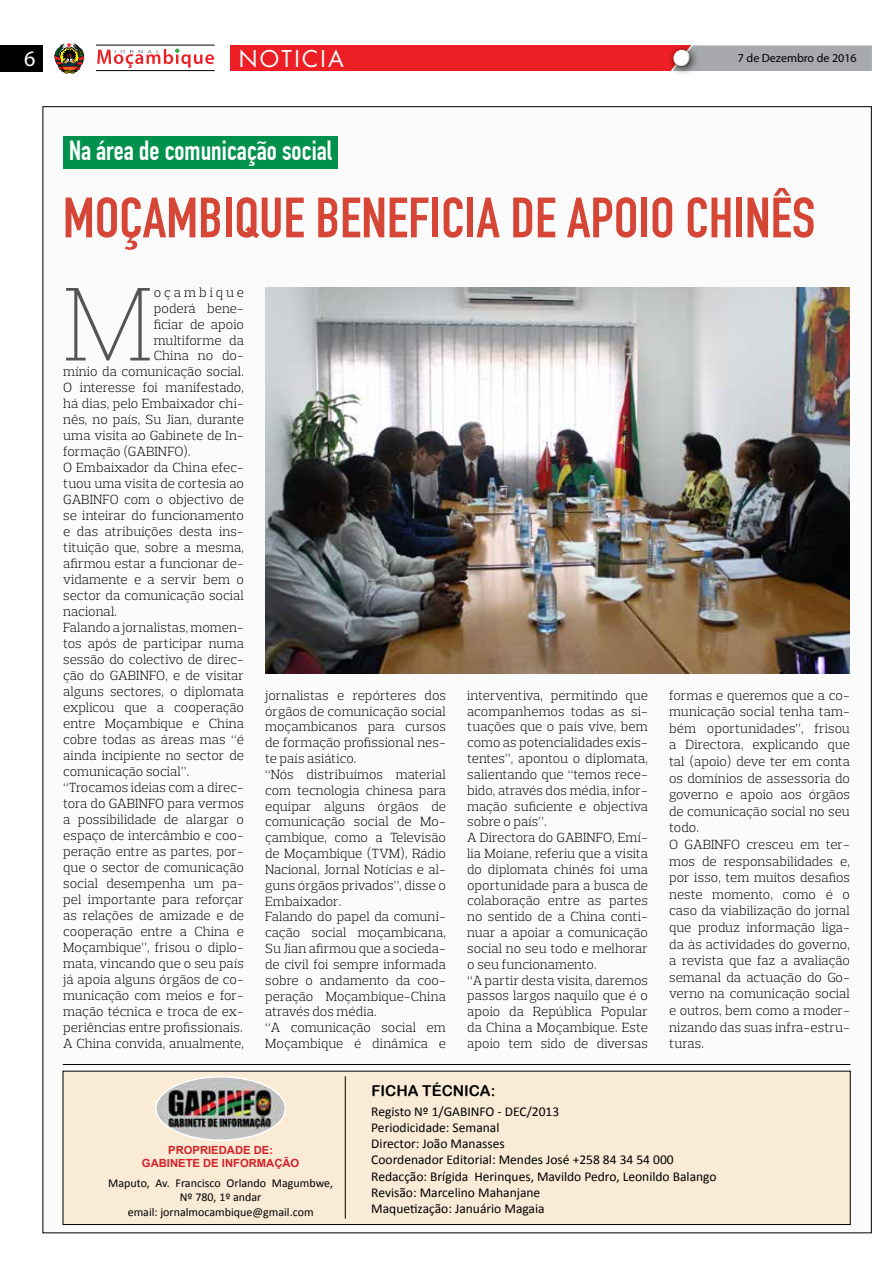
<style>
.page{position:relative;width:893px;height:1263px;background:#fff}
.page>*{position:absolute;margin:0;border:0;box-sizing:border-box;transform-origin:0 0}
.t1{font:200 106.65px "Prelo Slab";color:#555}
.t2{font:700 55.8px "DIN Condensed";color:#d64637}
.t3{font:700 27.15px "DIN Condensed";color:#fff}
.t4{font:22.5px "Futura";letter-spacing:.1em;color:#fff}
.t5{font:22.2px "Myriad Pro";color:#fff}
.t6{font:15px "Arial Rounded MT Bold";color:#000}
.t7{font:300 13.5px/15.8px "Prelo Slab";color:#000}
.t8{font:13.5px/16.2px "Calibri";color:#000}
.t9{font:300 13.5px "Prelo Slab";letter-spacing:.22em;color:#000}
.t10{font:12px/14.4px "Calibri";color:#000;text-align:center}
.t11{font:12px "Myriad Pro";color:#000}
.t12{font:700 11.25px/13.5px "Arial";color:#d2232a;text-align:center}
</style>
<div class="page">
<div style="left:43px;top:107px;width:828px;height:1126px;background:#fbfbfb"></div>
<div style="left:230px;top:45px;width:642px;height:26px;background:#ed1f24"></div>
<div style="left:699px;top:45px;width:173px;height:26px;background:#a7a9ac"></div>
<div style="left:0;top:45px;width:43px;height:26px;background:#000"></div>
<div style="left:42px;top:31px;width:55px;height:55px;background:#fff"></div>
<svg style="left:54px;top:42px;width:30px;height:32px"></svg>
<div style="left:667px;top:44px;width:32px;height:32px;background:#000;opacity:.75"></div>
<div style="left:672px;top:49px;width:20px;height:14px;background:#fff;opacity:.75"></div>
<div style="left:672px;top:52px;width:20px;height:17px;background:#000;opacity:.75"></div>
<hr style="left:96px;top:70px;width:119px;height:1px;background:#000">
<hr style="left:96px;top:45px;width:119px;height:1px;background:#000">
<svg style="left:97px;top:48px;width:117px;height:20px"></svg>
<div style="left:63px;top:1071px;width:787px;height:153px;background:#f9ebd6"></div>
<div style="left:63px;top:1071px;width:787px;height:154px;border:1px solid #000"></div>
<img style="left:157px;top:1077px;width:128px;height:63px">
<div style="left:155px;top:1076px;width:131px;height:65px;border:2px solid #fff;border-radius:50%"></div>
<hr style="left:345px;top:1076px;width:1px;height:142px;background:#000">
<hr style="left:63px;top:1064px;width:787px;height:1px;background:#000">
<img style="left:265px;top:287px;width:585px;height:386px">
<div style="left:64px;top:137px;width:274px;height:32px;background:#00914d"></div>
<h3 class="t5" style="left:24px;top:45px;width:13px">6</h3>
<h3 class="t4" style="left:239px;top:43px;width:106px">NOTICIA</h3>
<p class="t11" style="left:738px;top:51px;width:120px">7 de Dezembro de 2016</p>
<h3 class="t3" style="left:69px;top:135px;width:264px">Na área de comunicação social</h3>
<h2 class="t2" style="left:63px;top:185px;width:754px">MOÇAMBIQUE BENEFICIA DE APOIO CHINÊS</h2>
<h1 class="t1" style="left:63px;top:259px;width:91px">M</h1>
<p class="t9" style="left:154px;top:284px;width:92px">oçambique</p>
<p class="t7" style="left:154px;top:300px;width:92px">poderá bene-</p>
<p class="t7" style="left:154px;top:316px;width:92px">ficiar de apoio</p>
<p class="t7" style="left:154px;top:332px;width:92px">multiforme da</p>
<p class="t7" style="left:154px;top:348px;width:92px">China no do-</p>
<p class="t7" style="left:63px;top:364px;width:182px">mínio da comunicação social.</p>
<p class="t7" style="left:63px;top:380px;width:182px">O interesse foi manifestado,</p>
<p class="t7" style="left:63px;top:396px;width:182px">há dias, pelo Embaixador chi-</p>
<p class="t7" style="left:63px;top:412px;width:182px">nês, no país, Su Jian, durante</p>
<p class="t7" style="left:63px;top:428px;width:182px">uma visita ao Gabinete de In-</p>
<p class="t7" style="left:63px;top:444px;width:129px">formação (GABINFO).</p>
<p class="t7" style="left:63px;top:460px;width:182px">O Embaixador da China efec-</p>
<p class="t7" style="left:63px;top:476px;width:182px">tuou uma visita de cortesia ao</p>
<p class="t7" style="left:63px;top:492px;width:182px">GABINFO com o objectivo de</p>
<p class="t7" style="left:63px;top:508px;width:182px">se inteirar do funcionamento</p>
<p class="t7" style="left:63px;top:524px;width:182px">e das atribuições desta ins-</p>
<p class="t7" style="left:63px;top:540px;width:182px">tituição que, sobre a mesma,</p>
<p class="t7" style="left:63px;top:556px;width:182px">afirmou estar a funcionar de-</p>
<p class="t7" style="left:63px;top:572px;width:182px">vidamente e a servir bem o</p>
<p class="t7" style="left:63px;top:588px;width:182px">sector da comunicação social</p>
<p class="t7" style="left:63px;top:604px;width:55px">nacional.</p>
<p class="t7" style="left:63px;top:620px;width:182px">Falando a jornalistas, momen-</p>
<p class="t7" style="left:63px;top:636px;width:182px">tos após de participar numa</p>
<p class="t7" style="left:63px;top:652px;width:182px">sessão do colectivo de direc-</p>
<p class="t7" style="left:63px;top:668px;width:182px">ção do GABINFO, e de visitar</p>
<p class="t7" style="left:63px;top:684px;width:182px">alguns sectores, o diplomata</p>
<p class="t7" style="left:63px;top:700px;width:182px">explicou que a cooperação</p>
<p class="t7" style="left:63px;top:716px;width:182px">entre Moçambique e China</p>
<p class="t7" style="left:63px;top:732px;width:182px">cobre todas as áreas mas “é</p>
<p class="t7" style="left:63px;top:748px;width:182px">ainda incipiente no sector de</p>
<p class="t7" style="left:63px;top:764px;width:127px">comunicação social”.</p>
<p class="t7" style="left:63px;top:780px;width:182px">“Trocamos ideias com a direc-</p>
<p class="t7" style="left:63px;top:796px;width:182px">tora do GABINFO para vermos</p>
<p class="t7" style="left:63px;top:812px;width:182px">a possibilidade de alargar o</p>
<p class="t7" style="left:63px;top:828px;width:182px">espaço de intercâmbio e coo-</p>
<p class="t7" style="left:63px;top:844px;width:182px">peração entre as partes, por-</p>
<p class="t7" style="left:63px;top:860px;width:182px">que o sector de comunicação</p>
<p class="t7" style="left:63px;top:876px;width:182px">social desempenha um pa-</p>
<p class="t7" style="left:63px;top:892px;width:182px">pel importante para reforçar</p>
<p class="t7" style="left:63px;top:908px;width:182px">as relações de amizade e de</p>
<p class="t7" style="left:63px;top:924px;width:182px">cooperação entre a China e</p>
<p class="t7" style="left:63px;top:940px;width:182px">Moçambique”, frisou o diplo-</p>
<p class="t7" style="left:63px;top:956px;width:182px">mata, vincando que o seu país</p>
<p class="t7" style="left:63px;top:972px;width:182px">já apoia alguns órgãos de co-</p>
<p class="t7" style="left:63px;top:988px;width:182px">municação com meios e for-</p>
<p class="t7" style="left:63px;top:1004px;width:182px">mação técnica e troca de ex-</p>
<p class="t7" style="left:63px;top:1020px;width:181px">periências entre profissionais.</p>
<p class="t7" style="left:63px;top:1036px;width:182px">A China convida, anualmente,</p>
<p class="t7" style="left:265px;top:687px;width:182px">jornalistas e repórteres dos órgãos de comunicação social moçambicanos para cursos de formação profissional nes&shy;te país asiático.<br>“Nós distribuímos material com tecnologia chinesa para equipar alguns órgãos de comunicação social de Mo&shy;çambique, como a Televisão de Moçambique (TVM), Rádio<br>Nacional, Jornal Notícias e al&shy;guns órgãos privados”, disse o<br>Embaixador.<br>Falando do papel da comuni&shy;cação social moçambicana,<br>Su Jian afirmou que a socieda&shy;de civil foi sempre informada sobre o andamento da coo&shy;peração Moçambique-China através dos média.<br>“A comunicação social em<br>Moçambique é dinâmica e</p>
<p class="t7" style="left:467px;top:687px;width:182px">interventiva, permitindo que acompanhemos todas as si&shy;tuações que o país vive, bem como as potencialidades exis&shy;tentes”, apontou o diplomata, salientando que “temos rece&shy;bido, através dos média, infor&shy;mação suficiente e objectiva sobre o país”.<br>A Directora do GABINFO, Emí&shy;lia Moiane, referiu que a visita do diplomata chinês foi uma oportunidade para a busca de colaboração entre as partes no sentido de a China conti&shy;nuar a apoiar a comunicação social no seu todo e melhorar o seu funcionamento.<br>“A partir desta visita, daremos passos largos naquilo que é o apoio da República Popular da China a Moçambique. Este apoio tem sido de diversas</p>
<p class="t7" style="left:669px;top:687px;width:182px;line-height:16.6px">formas e queremos que a co&shy;municação social tenha tam&shy;bém oportunidades”, frisou a Directora, explicando que tal (apoio) deve ter em conta os domínios de assessoria do governo e apoio aos órgãos de comunicação social no seu todo.<br>O GABINFO cresceu em ter&shy;mos de responsabilidades e, por isso, tem muitos desafios neste momento, como é o caso da viabilização do jornal que produz informação liga&shy;da às actividades do governo, a revista que faz a avaliação semanal da actuação do Go&shy;verno na comunicação social e outros, bem como a moder&shy;nizando das suas infra-estru&shy;turas.</p>
<p class="t12" style="left:142px;top:1143px;width:159px">PROPRIEDADE DE:<br>GABINETE DE INFORMAÇÃO</p>
<p class="t10" style="left:108px;top:1176px;width:227px">Maputo, Av. Francisco Orlando Magumbwe,<br>Nº 780, 1º andar<br>email: jornalmocambique@gmail.com</p>
<p class="t6" style="left:371px;top:1081px;width:125px">FICHA TÉCNICA:</p>
<p class="t8" style="left:371px;top:1103px;width:347px">Registo Nº 1/GABINFO - DEC/2013<br>Periodicidade: Semanal<br>Director: João Manasses<br>Coordenador Editorial: Mendes José +258 84 34 54 000<br>Redacção: Brígida Herinques, Mavildo Pedro, Leonildo Balango Revisão: Marcelino Mahanjane<br>Maquetização: Januário Magaia</p>
</div>
